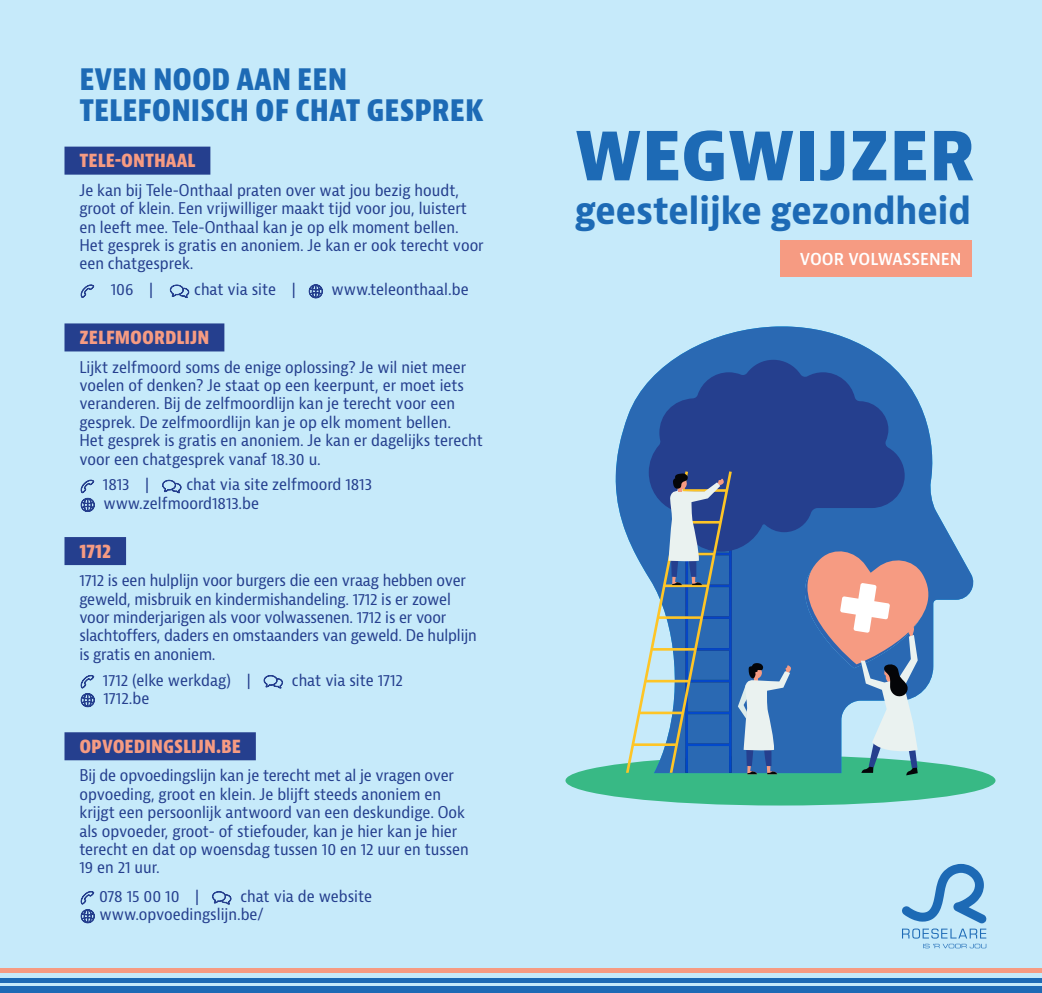
<style>
.page{position:relative;width:1042px;height:993px;background:#fff}
.page>*{position:absolute;margin:0;border:0;box-sizing:border-box;transform-origin:0 0}
.t1{font:700 condensed 71.75px "Bernina Sans";color:#1d6ab5}
.t2{font:700 condensed 36.75px "Bernina Sans";color:#1d6ab5}
.t3{font:700 condensed 31.5px/31.5px "Bernina Sans";color:#1d6ab5}
.t4{font:700 condensed 19.25px "Bernina Sans";color:#f69b82}
.t5{font:600 condensed 17.5px "Bernina Sans";color:#fff}
.t6{font:condensed 15.75px/18.4px "Bernina Sans";color:#253f8e}
.s1{font-family:"Panton Icons B";font-stretch:normal}
</style>
<div class="page">
<div style="left:0;top:0;width:1042px;height:992px;background:#c6eafa"></div>
<svg style="left:902px;top:863px;width:85px;height:84px"></svg>
<div style="left:565px;top:755px;width:430px;height:50px;background:#38b985;border-radius:50%"></div>
<svg style="left:616px;top:326px;width:361px;height:446px"></svg>
<svg style="left:738px;top:546px;width:210px;height:229px"></svg>
<svg style="left:649px;top:359px;width:255px;height:192px;background:#284d9a"></svg>
<svg style="left:626px;top:471px;width:106px;height:301px"></svg>
<div style="left:780px;top:240px;width:191px;height:36px;background:#f69b82"></div>
<div style="left:64px;top:146px;width:146px;height:28px;background:#253f8e"></div>
<div style="left:64px;top:323px;width:160px;height:28px;background:#253f8e"></div>
<div style="left:64px;top:537px;width:62px;height:28px;background:#253f8e"></div>
<div style="left:64px;top:732px;width:192px;height:28px;background:#253f8e"></div>
<div style="left:0;top:967px;width:1042px;height:5px;background:#f69b82"></div>
<div style="left:0;top:977px;width:1042px;height:5px;background:#1d6ab5"></div>
<div style="left:0;top:986px;width:1042px;height:6px;background:#1d6ab5"></div>
<p class="t3" style="left:79px;top:63px;width:406px">EVEN NOOD AAN EEN<br>TELEFONISCH OF CHAT GESPREK</p>
<p class="t4" style="left:79px;top:149px;width:118px">TELE-ONTHAAL</p>
<p class="t6" style="left:79px;top:181px;width:406px">Je kan bij Tele-Onthaal praten over wat jou bezig houdt, groot of klein. Een vrijwilliger maakt tijd voor jou, luistert en leeft mee. Tele-Onthaal kan je op elk moment bellen.<br>Het gesprek is gratis en anoniem. Je kan er ook terecht voor een chatgesprek.</p>
<p class="t6" style="left:79px;top:280px;width:391px"><span class="s1">V</span> 106 | <span class="s1">J</span> chat via site | <span class="s1">O</span> www.teleonthaal.be</p>
<p class="t4" style="left:79px;top:325px;width:132px">ZELFMOORDLIJN</p>
<p class="t6" style="left:79px;top:358px;width:388px">Lijkt zelfmoord soms de enige oplossing? Je wil niet meer voelen of denken? Je staat op een keerpunt, er moet iets veranderen. Bij de zelfmoordlijn kan je terecht voor een gesprek. De zelfmoordlijn kan je op elk moment bellen.</p>
<p class="t6" style="left:79px;top:431px;width:405px">Het gesprek is gratis en anoniem. Je kan er dagelijks terecht voor een chatgesprek vanaf 18.30 u.</p>
<p class="t6" style="left:79px;top:475px;width:294px"><span class="s1">V</span> 1813 | <span class="s1">J</span> chat via site zelfmoord 1813</p>
<p class="t6" style="left:79px;top:494px;width:181px"><span class="s1">O</span> www.zelfmoord1813.be</p>
<p class="t4" style="left:79px;top:539px;width:33px">1712</p>
<p class="t6" style="left:79px;top:571px;width:399px">1712 is een hulplijn voor burgers die een vraag hebben over geweld, misbruik en kindermishandeling. 1712 is er zowel voor minderjarigen als voor volwassenen. 1712 is er voor slachtoffers, daders en omstaanders van geweld. De hulplijn is gratis en anoniem.</p>
<p class="t6" style="left:79px;top:671px;width:325px"><span class="s1">V</span> 1712 (elke werkdag) | <span class="s1">J</span> chat via site 1712</p>
<p class="t6" style="left:79px;top:689px;width:72px"><span class="s1">O</span> 1712.be</p>
<p class="t4" style="left:79px;top:734px;width:163px">OPVOEDINGSLIJN.BE</p>
<p class="t6" style="left:79px;top:766px;width:391px">Bij de opvoedingslijn kan je terecht met al je vragen over opvoeding, groot en klein. Je blijft steeds anoniem en krijgt een persoonlijk antwoord van een deskundige. Ook als opvoeder, groot- of stiefouder, kan je hier kan je hier terecht en dat op woensdag tussen 10 en 12 uur en tussen 19 en 21 uur.</p>
<p class="t6" style="left:79px;top:886px;width:294px"><span class="s1">V</span> 078 15 00 10 | <span class="s1">J</span> chat via de website</p>
<p class="t6" style="left:79px;top:905px;width:186px"><span class="s1">O</span> www.opvoedingslijn.be/</p>
<p class="t1" style="left:575px;top:108px;width:402px">WEGWIJZER</p>
<p class="t2" style="left:575px;top:188px;width:398px">geestelijke gezondheid</p>
<p class="t5" style="left:800px;top:248px;width:163px">VOOR VOLWASSENEN</p>
</div>
